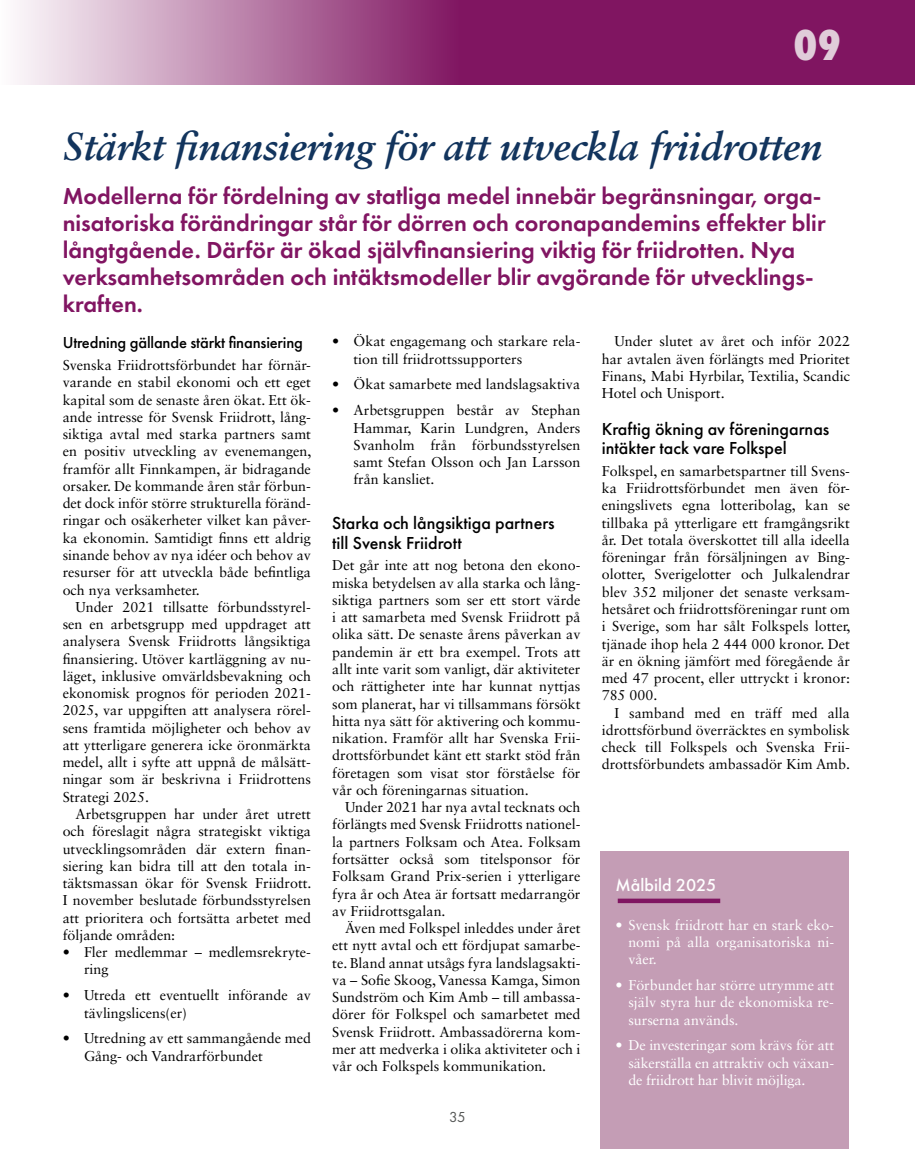
<style>
.page{position:relative;width:915px;height:1149px;background:#fff}
.page>*{position:absolute;margin:0;border:0;box-sizing:border-box;transform-origin:0 0}
.t1{font:800 45px "Futura PT Cond";color:#e0ccd9}
.t2{font:italic 700 39px "Sabon LT Std";letter-spacing:-.01em;color:#12345d}
.t3{font:600 24px/27px "Futura PT";color:#811562}
.t4{font:500 18px/19.5px "Futura PT";color:#000}
.t5{font:500 18px "Futura PT";color:#fff}
.t6{font:500 16.5px "Futura PT";letter-spacing:-.01em;color:#000}
.t7{font:15px "Futura PT";color:#555756}
.t8{font:14.25px/17.2px "Sabon LT Std";color:#000;text-align:justify}
.t9{font:14.25px/17.2px "Sabon LT Std";color:#fff;text-align:justify}
</style>
<div class="page">
<svg style="left:17px;top:0;width:897px;height:85px;background:#9d4c86"></svg>
<hr style="left:0;top:0;width:1px;height:85px;background:#f3a1bd">
<div style="left:600px;top:851px;width:248px;height:297px;background:#c49db5"></div>
<svg style="left:617px;top:898px;width:103px;height:4px"></svg>
<h1 class="t1" style="left:793px;top:18px;width:49px">09</h1>
<h2 class="t2" style="left:63px;top:122px;width:761px">Stärkt finansiering för att utveckla friidrotten</h2>
<p class="t3" style="left:63px;top:182px;width:764px">Modellerna för fördelning av statliga medel innebär begränsningar, orga&shy;nisatoriska förändringar står för dörren och coronapandemins effekter blir långtgående. Därför är ökad självfinansiering viktig för friidrotten. Nya verksamhetsområden och intäktsmodeller blir avgörande för utvecklings&shy;kraften.</p>
<p class="t6" style="left:63px;top:333px;width:242px">Utredning gällande stärkt finansiering</p>
<p class="t8" style="left:63px;top:356px;width:250px">Svenska Friidrottsförbundet har förnär&shy;varande en stabil ekonomi och ett eget kapital som de senaste åren ökat. Ett ök&shy;ande intresse för Svensk Friidrott, lång&shy;siktiga avtal med starka partners samt en positiv utveckling av evenemangen, framför allt Finnkampen, är bidragande orsaker. De kommande åren står förbun&shy;det dock inför större strukturella föränd&shy;ringar och osäkerheter vilket kan påver&shy;ka ekonomin. Samtidigt finns ett aldrig sinande behov av nya idéer och behov av resurser för att utveckla både befintliga och nya verksamheter.</p>
<p class="t8" style="left:63px;top:598px;width:250px;text-indent:13px">Under 2021 tillsatte förbundsstyrel&shy;sen en arbetsgrupp med uppdraget att analysera Svensk Friidrotts långsiktiga finansiering. Utöver kartläggning av nu&shy;läget, inklusive omvärldsbevakning och ekonomisk prognos för perioden 2021- 2025, var uppgiften att analysera rörel&shy;sens framtida möjligheter och behov av att ytterligare generera icke öronmärkta medel, allt i syfte att uppnå de målsätt&shy;ningar som är beskrivna i Friidrottens Strategi 2025.</p>
<p class="t8" style="left:63px;top:805px;width:250px;text-indent:13px">Arbetsgruppen har under året utrett och föreslagit några strategiskt viktiga utvecklingsområden där extern finan&shy;siering kan bidra till att den totala in&shy;täktsmassan ökar för Svensk Friidrott.<br>I november beslutade förbundsstyrelsen att prioritera och fortsätta arbetet med följande områden:</p>
<p class="t8" style="left:84px;top:943px;width:228px;text-indent:-21px">• Fler medlemmar – medlemsrekryte&shy;ring</p>
<p class="t8" style="left:84px;top:986px;width:228px;text-indent:-21px">• Utreda ett eventuellt införande av tävlingslicens(er)</p>
<p class="t8" style="left:84px;top:1029px;width:228px;text-indent:-21px">• Utredning av ett sammangående med<br>Gång- och Vandrarförbundet</p>
<p class="t8" style="left:353px;top:332px;width:228px;text-indent:-21px">• Ökat engagemang och starkare rela&shy;tion till friidrottssupporters</p>
<p class="t8" style="left:332px;top:375px;width:249px">• Ökat samarbete med landslagsaktiva</p>
<p class="t8" style="left:353px;top:401px;width:228px;text-indent:-21px">• Arbetsgruppen består av Stephan Hammar, Karin Lundgren, Anders Svanholm från förbundsstyrelsen samt Stefan Olsson och Jan Larsson från kansliet.</p>
<p class="t4" style="left:332px;top:513px;width:224px">Starka och långsiktiga partners till Svensk Friidrott</p>
<p class="t8" style="left:332px;top:556px;width:250px">Det går inte att nog betona den ekono&shy;miska betydelsen av alla starka och lång&shy;siktiga partners som ser ett stort värde i att samarbeta med Svensk Friidrott på olika sätt. De senaste årens påverkan av pandemin är ett bra exempel. Trots att allt inte varit som vanligt, där aktiviteter och rättigheter inte har kunnat nyttjas som planerat, har vi tillsammans försökt hitta nya sätt för aktivering och kommu&shy;nikation. Framför allt har Svenska Frii&shy;drottsförbundet känt ett starkt stöd från företagen som visat stor förståelse för vår och föreningarnas situation.</p>
<p class="t8" style="left:332px;top:798px;width:250px;text-indent:13px">Under 2021 har nya avtal tecknats och förlängts med Svensk Friidrotts nationel&shy;la partners Folksam och Atea. Folksam fortsätter också som titelsponsor för Folksam Grand Prix-serien i ytterligare fyra år och Atea är fortsatt medarrangör av Friidrottsgalan.</p>
<p class="t8" style="left:332px;top:919px;width:250px;text-indent:13px">Även med Folkspel inleddes under året ett nytt avtal och ett fördjupat samarbe&shy;te. Bland annat utsågs fyra landslagsakti&shy;va – Sofie Skoog, Vanessa Kamga, Simon Sundström och Kim Amb – till ambassa&shy;dörer för Folkspel och samarbetet med Svensk Friidrott. Ambassadörerna kom&shy;mer att medverka i olika aktiviteter och i vår och Folkspels kommunikation.</p>
<p class="t8" style="left:601px;top:332px;width:250px;text-indent:13px">Under slutet av året och inför 2022 har avtalen även förlängts med Prioritet Finans, Mabi Hyrbilar, Textilia, Scandic Hotel och Unisport.</p>
<p class="t4" style="left:601px;top:419px;width:229px">Kraftig ökning av föreningarnas intäkter tack vare Folkspel</p>
<p class="t8" style="left:601px;top:462px;width:250px">Folkspel, en samarbetspartner till Svens&shy;ka Friidrottsförbundet men även för&shy;eningslivets egna lotteribolag, kan se tillbaka på ytterligare ett framgångsrikt år. Det totala överskottet till alla ideella föreningar från försäljningen av Bing&shy;olotter, Sverigelotter och Julkalendrar blev 352 miljoner det senaste verksam&shy;hetsåret och friidrottsföreningar runt om i Sverige, som har sålt Folkspels lotter, tjänade ihop hela 2 444 000 kronor. Det är en ökning jämfört med föregående år med 47 procent, eller uttryckt i kronor:<br>785 000.</p>
<p class="t8" style="left:601px;top:703px;width:250px;text-indent:13px">I samband med en träff med alla idrottsförbund överräcktes en symbolisk check till Folkspels och Svenska Frii&shy;drottsförbundets ambassadör Kim Amb.</p>
<p class="t5" style="left:615px;top:874px;width:102px">Målbild 2025</p>
<p class="t9" style="left:628px;top:915px;width:207px;text-indent:-13px">• Svensk friidrott har en stark eko&shy;nomi på alla organisatoriska ni&shy;våer.</p>
<p class="t9" style="left:628px;top:976px;width:207px;text-indent:-13px">• Förbundet har större utrymme att själv styra hur de ekonomiska re&shy;surserna används.</p>
<p class="t9" style="left:628px;top:1036px;width:207px;text-indent:-13px">• De investeringar som krävs för att säkerställa en attraktiv och växan&shy;de friidrott har blivit möjliga.</p>
<p class="t7" style="left:449px;top:1107px;width:18px">35</p>
</div>
